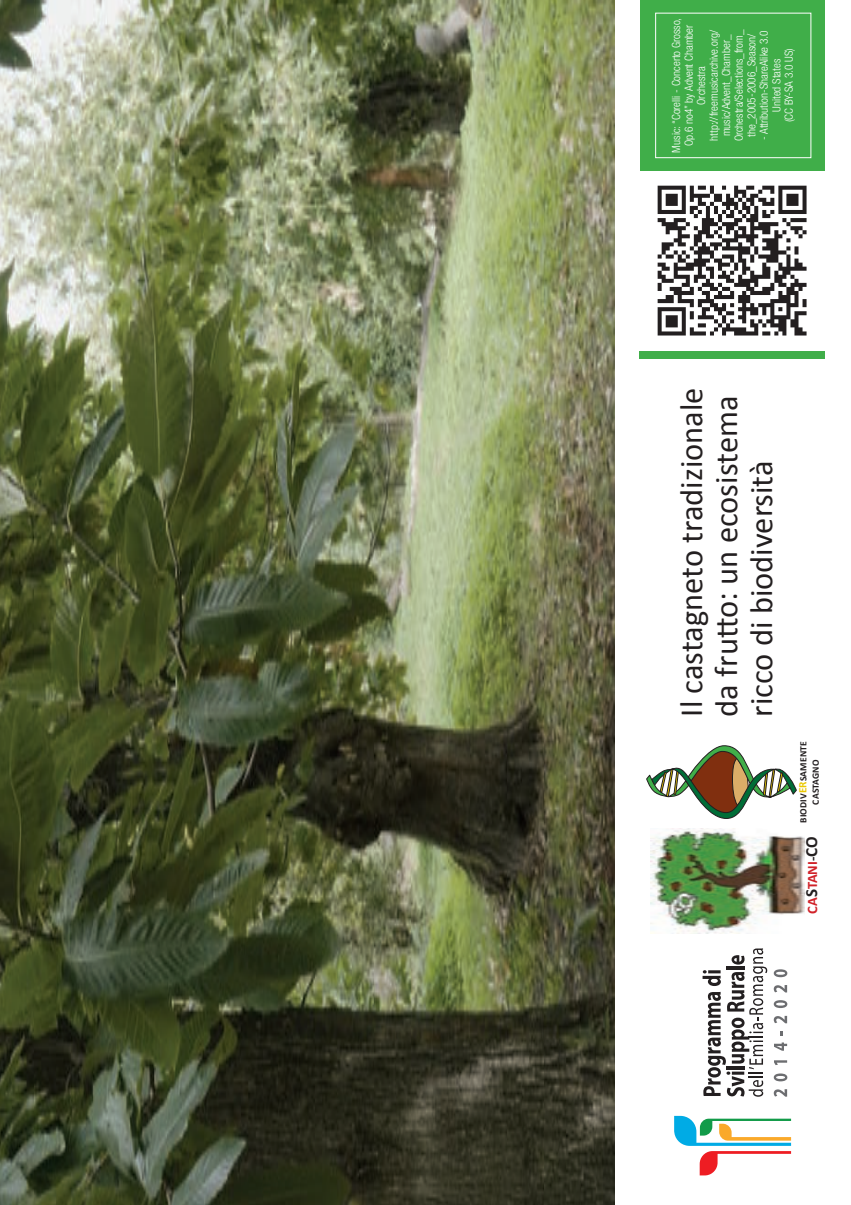
<style>
.page{position:relative;width:851px;height:1205px;background:#fff}
.page>*{position:absolute;margin:0;border:0;box-sizing:border-box;transform-origin:0 0}
.t1{font:32.5px/35px "Calibri";color:#231f20}
.t2{font:700 14.5px "Calibri";color:#d1232a}
.t3{font:300 condensed 11.25px/12.5px "Helvetica Neue LT Std";color:#fff;text-align:center}
.t4{font:700 9.75px/12.5px "Calibri";letter-spacing:.01em;color:#231f20;text-align:center}
.s1{font-size:11.25px;color:#eac802}
.s2{font-size:17px;color:#231f20}
.s3{color:#231f20}
</style>
<div class="page">
<svg style="left:646px;top:745px;width:150px;height:74px"></svg>
<img style="left:650px;top:828px;width:154px;height:105px">
<svg style="left:702px;top:948px;width:65px;height:148px"></svg>
<svg style="left:773px;top:1089px;width:14px;height:7px"></svg>
<svg style="left:773px;top:1073px;width:14px;height:8px"></svg>
<svg style="left:774px;top:1060px;width:13px;height:5px"></svg>
<svg style="left:774px;top:1042px;width:13px;height:8px"></svg>
<svg style="left:773px;top:1016px;width:14px;height:7px"></svg>
<svg style="left:773px;top:1000px;width:14px;height:8px"></svg>
<svg style="left:773px;top:985px;width:14px;height:7px"></svg>
<svg style="left:773px;top:969px;width:14px;height:8px"></svg>
<svg style="left:674px;top:1116px;width:117px;height:59px"></svg>
<div style="left:639px;top:351px;width:186px;height:7px;background:#40ae49"></div>
<div style="left:640px;top:0;width:184px;height:171px;background:#40ae49"></div>
<img style="left:0;top:0;width:614px;height:1205px">
<div style="left:655px;top:13px;width:156px;height:145px;border:1px solid #fff"></div>
<img style="left:657px;top:185px;width:150px;height:151px">
<p class="t3" style="left:669px;top:153px;width:136px;rotate:-90deg">Music: “Corelli - Concerto Grosso,<br>Op.6 no4” by Advent Chamber<br>Orchestra http://freemusicarchive.org/ music/Advent_Chamber_<br>Orchestra/Selections_from_ the_2005-2006_Season/</p>
<p class="t3" style="left:757px;top:140px;width:111px;rotate:-90deg">- Attribution-ShareAlike 3.0<br>United States<br>(CC BY-SA 3.0 US)</p>
<h1 class="t1" style="left:673px;top:716px;width:331px;rotate:-90deg">Il castagneto tradizionale da frutto: un ecosistema ricco di biodiversità</h1>
<p class="t4" style="left:797px;top:823px;width:83px;rotate:-90deg">BIODIV<span class="s1">ER</span>SAMENTE<br>CASTAGNO</p>
<p class="t2" style="left:806px;top:914px;width:79px;rotate:-90deg">CA<span class="s2">S</span>TANI<span class="s3">-</span><span class="s2">CO</span></p>
</div>
